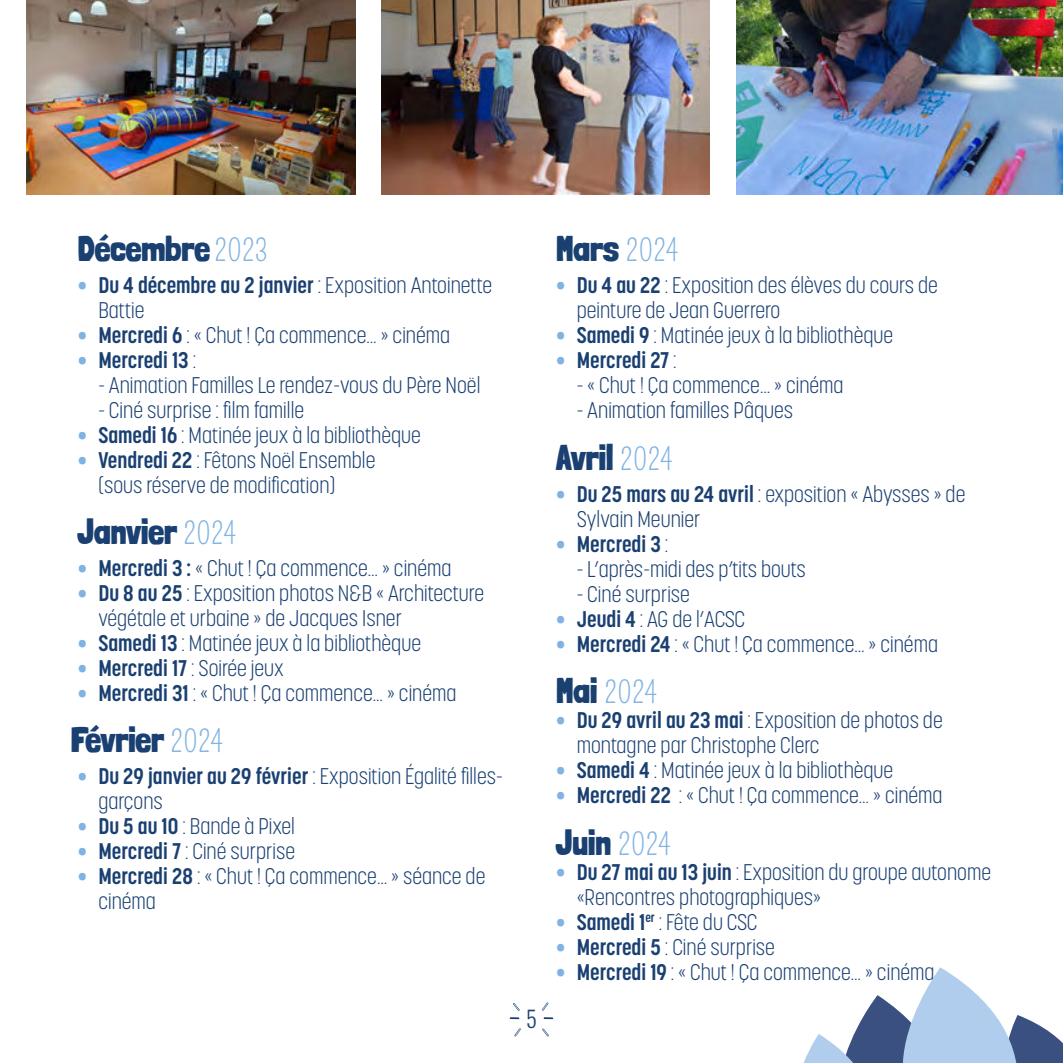
<style>
.page{position:relative;width:1063px;height:1063px;background:#fff}
.page>*{position:absolute;margin:0;border:0;box-sizing:border-box;transform-origin:0 0}
.t1{font:900 35px "Londrina Solid";color:#1a4072}
.t2{font:30px "Pompiere";color:#80b3e2}
.t3{font:300 22.5px/25px "Korolev Condensed";color:#1a4072}
.t4{font:700 22.5px "Korolev Condensed";color:#1a4072}
.t5{font:300 22.5px "Korolev Condensed";letter-spacing:-.02em;color:#1a4072}
.t6{font:22.5px "Oswald";color:#1a4072}
.s1{font-family:"Pompiere";font-weight:400;font-size:30px;color:#80b3e2}
.s2{font-weight:500;color:#80b3e2}
.s3{font-weight:700}
.s4{font-weight:300}
.s5{font-family:"Londrina Solid";font-weight:900;font-size:35px;color:#1a4072}
</style>
<div class="page">
<img style="left:736px;top:0;width:327px;height:194px">
<img style="left:382px;top:0;width:328px;height:194px">
<img style="left:26px;top:0;width:330px;height:194px">
<svg style="left:803px;top:967px;width:260px;height:96px"></svg>
<svg style="left:510px;top:1017px;width:10px;height:2px"></svg>
<svg style="left:544px;top:1017px;width:9px;height:2px"></svg>
<svg style="left:514px;top:1028px;width:7px;height:8px"></svg>
<svg style="left:542px;top:1028px;width:7px;height:8px"></svg>
<svg style="left:542px;top:1003px;width:6px;height:8px"></svg>
<svg style="left:513px;top:1003px;width:7px;height:8px"></svg>
<h1 class="t1" style="left:78px;top:229px;width:191px">Décembre <span class="s1">2023</span></h1>
<p class="t3" style="left:98px;top:273px;width:395px;text-indent:-20px"><span class="s2">•</span> <span class="s3">Du 4 décembre au 2 janvier</span> : Exposition Antoinette<br>Battie</p>
<p class="t3" style="left:78px;top:323px;width:374px"><span class="s2">•</span> <span class="s3">Mercredi 6</span> : « Chut ! Ça commence… » cinéma</p>
<p class="t4" style="left:78px;top:348px;width:120px"><span class="s2">•</span> Mercredi 13 <span class="s4">:</span></p>
<p class="t3" style="left:98px;top:373px;width:384px">- Animation Familles Le rendez-vous du Père Noël</p>
<p class="t3" style="left:98px;top:398px;width:207px">- Ciné surprise : film famille</p>
<p class="t3" style="left:78px;top:423px;width:344px"><span class="s2">•</span> <span class="s3">Samedi 16</span> : Matinée jeux à la bibliothèque</p>
<p class="t3" style="left:98px;top:448px;width:279px;text-indent:-20px"><span class="s2">•</span> <span class="s3">Vendredi 22</span> : Fêtons Noël Ensemble (sous réserve de modification)</p>
<h1 class="t1" style="left:78px;top:511px;width:159px">Janvier <span class="s1">2024</span></h1>
<p class="t3" style="left:78px;top:556px;width:375px"><span class="s2">•</span> <span class="s3">Mercredi 3 :</span> « Chut ! Ça commence… » cinéma</p>
<p class="t3" style="left:98px;top:581px;width:387px;text-indent:-20px"><span class="s2">•</span> <span class="s3">Du 8 au 25</span> : Exposition photos N&amp;B « Architecture végétale et urbaine » de Jacques Isner</p>
<p class="t3" style="left:78px;top:631px;width:345px"><span class="s2">•</span> <span class="s3">Samedi 13</span> : Matinée jeux à la bibliothèque</p>
<p class="t3" style="left:78px;top:656px;width:207px"><span class="s2">•</span> <span class="s3">Mercredi 17</span> : Soirée jeux</p>
<p class="t3" style="left:78px;top:681px;width:380px"><span class="s2">•</span> <span class="s3">Mercredi 31</span> : « Chut ! Ça commence… » cinéma</p>
<h1 class="t1" style="left:71px;top:719px;width:154px">Février <span class="s1">2024</span></h1>
<p class="t3" style="left:98px;top:764px;width:406px;text-indent:-20px"><span class="s2">•</span> <span class="s3">Du 29 janvier au 29 février</span> : Exposition Égalité filles&shy;garçons</p>
<p class="t3" style="left:78px;top:814px;width:218px"><span class="s2">•</span> <span class="s3">Du 5 au 10</span> : Bande à Pixel</p>
<p class="t3" style="left:78px;top:839px;width:219px"><span class="s2">•</span> <span class="s3">Mercredi 7</span> : Ciné surprise</p>
<p class="t3" style="left:98px;top:864px;width:389px;text-indent:-20px"><span class="s2">•</span> <span class="s3">Mercredi 28</span> : « Chut ! Ça commence… » séance de cinéma</p>
<p class="t6" style="left:526px;top:1009px;width:12px">5</p>
<h1 class="t1" style="left:556px;top:229px;width:123px">Mars <span class="s1">2024</span></h1>
<p class="t3" style="left:577px;top:273px;width:363px;text-indent:-20px"><span class="s2">•</span> <span class="s3">Du 4 au 22</span> : Exposition des élèves du cours de peinture de Jean Guerrero</p>
<p class="t3" style="left:556px;top:323px;width:338px"><span class="s2">•</span> <span class="s3">Samedi 9</span> : Matinée jeux à la bibliothèque</p>
<p class="t4" style="left:556px;top:348px;width:122px"><span class="s2">•</span> Mercredi 27 <span class="s4">:</span></p>
<p class="t3" style="left:577px;top:373px;width:268px">- « Chut ! Ça commence… » cinéma</p>
<p class="t3" style="left:577px;top:398px;width:218px">- Animation familles Pâques</p>
<h1 class="t1" style="left:556px;top:437px;width:118px">Avril <span class="s1">2024</span></h1>
<p class="t3" style="left:577px;top:482px;width:390px;text-indent:-20px"><span class="s2">•</span> <span class="s3">Du 25 mars au 24 avril</span> : exposition « Abysses » de<br>Sylvain Meunier</p>
<p class="t4" style="left:556px;top:532px;width:113px"><span class="s2">•</span> Mercredi 3 <span class="s4">:</span></p>
<p class="t3" style="left:577px;top:557px;width:231px">- L’après-midi des p’tits bouts</p>
<p class="t3" style="left:577px;top:582px;width:115px">- Ciné surprise</p>
<p class="t3" style="left:556px;top:607px;width:190px"><span class="s2">•</span> <span class="s3">Jeudi 4</span> : AG de l’ACSC</p>
<p class="t3" style="left:556px;top:632px;width:383px"><span class="s2">•</span> <span class="s3">Mercredi 24</span> : « Chut ! Ça commence… » cinéma</p>
<h2 class="t2" style="left:556px;top:676px;width:102px"><span class="s5">Mai</span> 2024</h2>
<p class="t3" style="left:577px;top:708px;width:368px;text-indent:-20px"><span class="s2">•</span> <span class="s3">Du 29 avril au 23 mai</span> : Exposition de photos de montagne par Christophe Clerc</p>
<p class="t3" style="left:556px;top:758px;width:339px"><span class="s2">•</span> <span class="s3">Samedi 4</span> : Matinée jeux à la bibliothèque</p>
<p class="t3" style="left:556px;top:783px;width:388px"><span class="s2">•</span> <span class="s3">Mercredi 22</span> : « Chut ! Ça commence… » cinéma</p>
<h1 class="t1" style="left:556px;top:822px;width:116px">Juin <span class="s1">2024</span></h1>
<p class="t3" style="left:577px;top:860px;width:416px;text-indent:-20px"><span class="s2">•</span> <span class="s3">Du 27 mai au 13 juin</span> : Exposition du groupe autonome «Rencontres photographiques»</p>
<p class="t5" style="left:556px;top:910px;width:203px"><span class="s2">•</span> <span class="s3">Samedi 1</span><sup>er</sup> : Fête du CSC</p>
<p class="t3" style="left:556px;top:935px;width:220px"><span class="s2">•</span> <span class="s3">Mercredi 5</span> : Ciné surprise</p>
<p class="t3" style="left:556px;top:960px;width:380px"><span class="s2">•</span> <span class="s3">Mercredi 19</span> : « Chut ! Ça commence… » cinéma</p>
</div>
